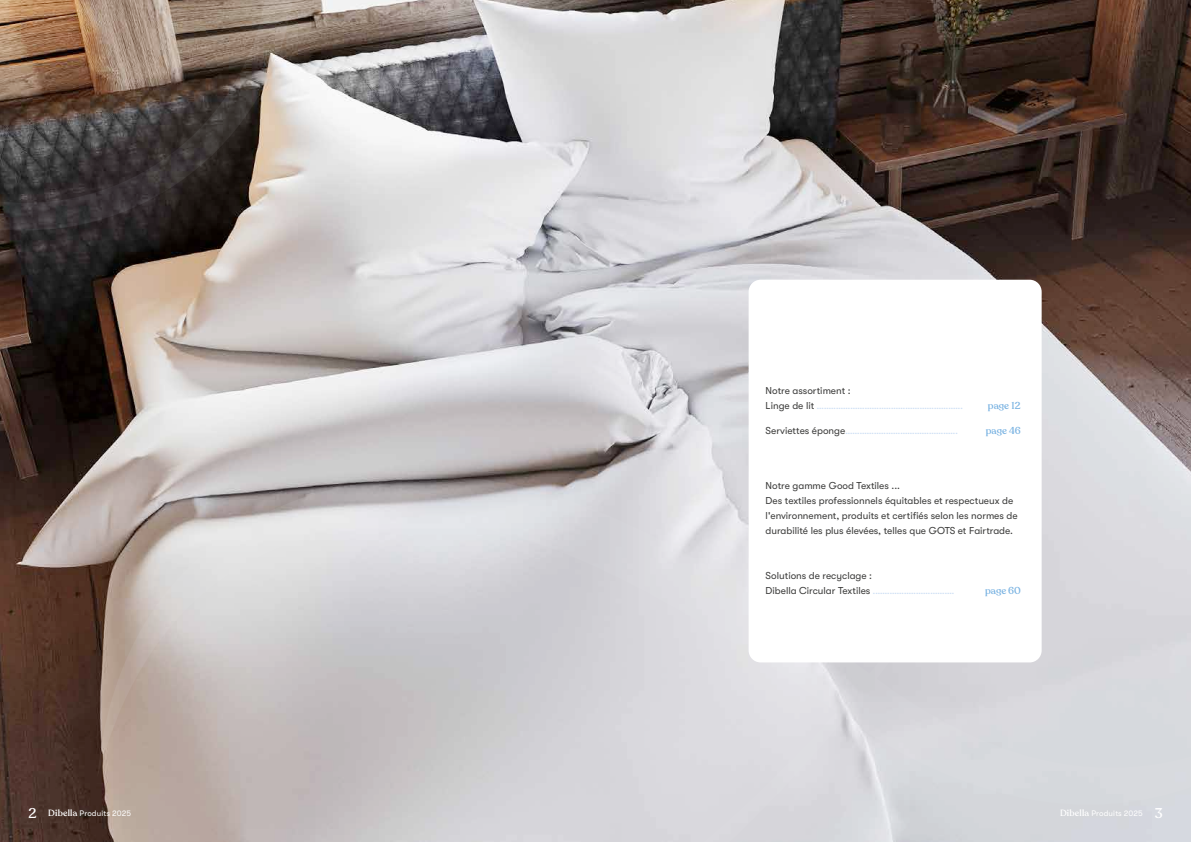
<style>
.page{position:relative;width:1191px;height:842px;background:#fff}
.page>*{position:absolute;margin:0;border:0;box-sizing:border-box;transform-origin:0 0}
.t1{font:10px/15px "GT Walsheim";color:#3c3c3b}
.t2{font:500 10px "Recoleta";color:#cfe0f5}
.t3{font:500 10px "Recoleta";color:#7ab3e2}
.t4{font:8px "GT Walsheim";letter-spacing:.02em;color:#fff}
.s1{font-family:"GT Walsheim";font-weight:400;color:#3c3c3b}
.s2{font-family:"Recoleta";font-weight:500;font-size:14px}
.s3{font-family:"Recoleta";font-weight:500;font-size:9px}
</style>
<div class="page">
<img style="left:0;top:0;width:1191px;height:842px">
<div style="left:1015px;top:476px;width:176px;height:330px;background:#d8d9dd"></div>
<svg style="left:0;top:467px;width:1015px;height:375px;background:#c0baba"></svg>
<img style="left:0;top:0;width:296px;height:230px">
<div style="left:748px;top:280px;width:293px;height:382px;background:#fff;border-radius:12px"></div>
<p class="t1" style="left:765px;top:383px;width:86px">Notre assortiment :</p>
<p class="t2" style="left:765px;top:399px;width:199px"><span class="s1">Linge de lit</span> .............................................................</p>
<p class="t3" style="left:987px;top:399px;width:34px">page 12</p>
<p class="t2" style="left:765px;top:424px;width:194px"><span class="s1">Serviettes éponge</span>...............................................</p>
<p class="t3" style="left:985px;top:424px;width:37px">page 46</p>
<p class="t1" style="left:765px;top:478px;width:253px">Notre gamme Good Textiles ...<br>Des textiles professionnels équitables et respectueux de l'environnement, produits et certifiés selon les normes de durabilité les plus élevées, telles que GOTS et Fairtrade.</p>
<p class="t1" style="left:765px;top:568px;width:108px">Solutions de recyclage :</p>
<p class="t2" style="left:765px;top:584px;width:190px"><span class="s1">Dibella Circular Textiles</span> ..................................</p>
<p class="t3" style="left:985px;top:584px;width:37px">page 60</p>
<p class="t4" style="left:28px;top:809px;width:104px"><span class="s2">2</span> <span class="s3">Dibella</span> Produits 2025</p>
<p class="t4" style="left:1060px;top:809px;width:104px"><span class="s3">Dibella</span> Produits 2025 <span class="s2">3</span></p>
</div>
